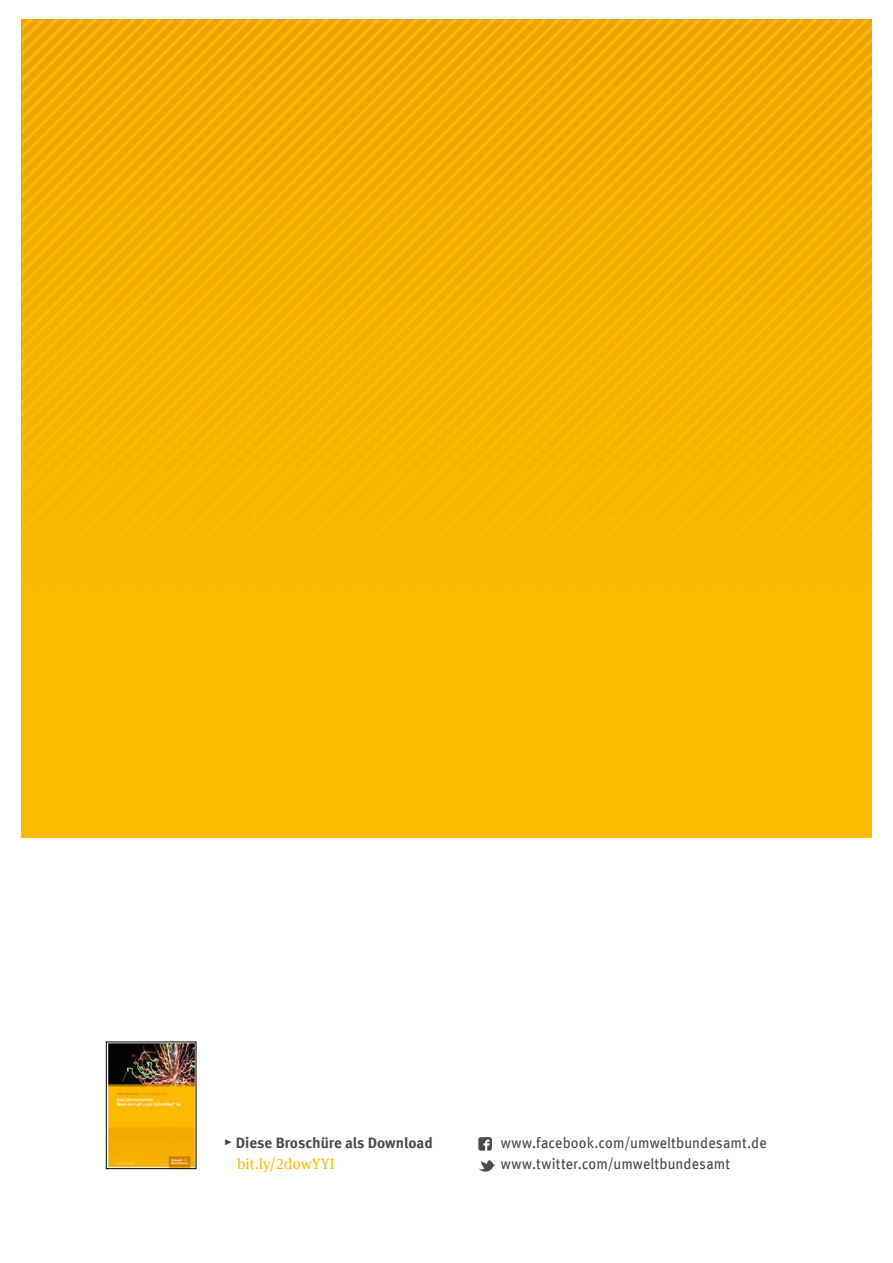
<style>
.page{position:relative;width:893px;height:1263px;background:#fff}
.page>*{position:absolute;margin:0;border:0;box-sizing:border-box;transform-origin:0 0}
.t1{font:15px/21px "Meta Offc";letter-spacing:.005em;color:#494948;scale:.95 1}
.t2{font:700 15px "Meta Offc";letter-spacing:-.005em;color:#494948}
.t3{font:15px "Meta Serif Offc";color:#fbba00}
.s1{font-family:"Meta Serif Offc";font-weight:400;font-size:16.5px}
</style>
<div class="page">
<svg style="left:478px;top:1137px;width:14px;height:14px"></svg>
<svg style="left:478px;top:1160px;width:17px;height:12px"></svg>
<img style="left:108px;top:1044px;width:86px;height:123px">
<div style="left:106px;top:1042px;width:90px;height:127px;border:1px solid #000"></div>
<div style="left:21px;top:19px;width:851px;height:819px;background:#fbba00"></div>
<svg style="left:231px;top:19px;width:13px;height:334px"></svg>
<svg style="left:244px;top:19px;width:13px;height:335px"></svg>
<svg style="left:257px;top:19px;width:13px;height:335px"></svg>
<svg style="left:270px;top:19px;width:13px;height:335px"></svg>
<svg style="left:283px;top:19px;width:13px;height:335px"></svg>
<svg style="left:296px;top:19px;width:13px;height:335px"></svg>
<svg style="left:309px;top:19px;width:12px;height:335px"></svg>
<svg style="left:321px;top:19px;width:13px;height:334px"></svg>
<svg style="left:334px;top:19px;width:13px;height:335px"></svg>
<svg style="left:347px;top:19px;width:13px;height:335px"></svg>
<svg style="left:360px;top:19px;width:13px;height:335px"></svg>
<svg style="left:373px;top:19px;width:13px;height:335px"></svg>
<svg style="left:386px;top:19px;width:13px;height:335px"></svg>
<svg style="left:399px;top:19px;width:12px;height:335px"></svg>
<svg style="left:411px;top:19px;width:13px;height:334px"></svg>
<svg style="left:424px;top:19px;width:13px;height:335px"></svg>
<svg style="left:437px;top:19px;width:13px;height:335px"></svg>
<svg style="left:450px;top:19px;width:13px;height:335px"></svg>
<svg style="left:463px;top:19px;width:13px;height:335px"></svg>
<svg style="left:476px;top:19px;width:13px;height:335px"></svg>
<svg style="left:489px;top:19px;width:13px;height:335px"></svg>
<svg style="left:502px;top:19px;width:12px;height:334px"></svg>
<svg style="left:514px;top:19px;width:13px;height:334px"></svg>
<svg style="left:527px;top:19px;width:13px;height:335px"></svg>
<svg style="left:540px;top:19px;width:13px;height:335px"></svg>
<svg style="left:553px;top:19px;width:13px;height:335px"></svg>
<svg style="left:566px;top:19px;width:13px;height:335px"></svg>
<svg style="left:579px;top:19px;width:13px;height:335px"></svg>
<svg style="left:592px;top:19px;width:12px;height:335px"></svg>
<svg style="left:604px;top:19px;width:13px;height:334px"></svg>
<svg style="left:617px;top:19px;width:13px;height:335px"></svg>
<svg style="left:630px;top:19px;width:13px;height:335px"></svg>
<svg style="left:643px;top:19px;width:13px;height:335px"></svg>
<svg style="left:656px;top:19px;width:13px;height:335px"></svg>
<svg style="left:669px;top:19px;width:13px;height:335px"></svg>
<svg style="left:682px;top:19px;width:12px;height:335px"></svg>
<svg style="left:694px;top:19px;width:13px;height:334px"></svg>
<svg style="left:707px;top:19px;width:13px;height:335px"></svg>
<svg style="left:720px;top:19px;width:13px;height:335px"></svg>
<svg style="left:733px;top:19px;width:13px;height:335px"></svg>
<svg style="left:746px;top:19px;width:13px;height:335px"></svg>
<svg style="left:759px;top:19px;width:13px;height:335px"></svg>
<svg style="left:772px;top:19px;width:13px;height:335px"></svg>
<svg style="left:785px;top:19px;width:12px;height:334px"></svg>
<svg style="left:797px;top:19px;width:13px;height:334px"></svg>
<svg style="left:810px;top:19px;width:62px;height:335px"></svg>
<p class="t2" style="left:224px;top:1133px;width:211px"><span class="s1">▸</span> Diese Broschüre als Download</p>
<p class="t3" style="left:237px;top:1155px;width:99px">bit.ly/2dowYYI</p>
<p class="t1" style="left:501px;top:1132px;width:281px">www.facebook.com/umweltbundesamt.de www.twitter.com/umweltbundesamt</p>
</div>
